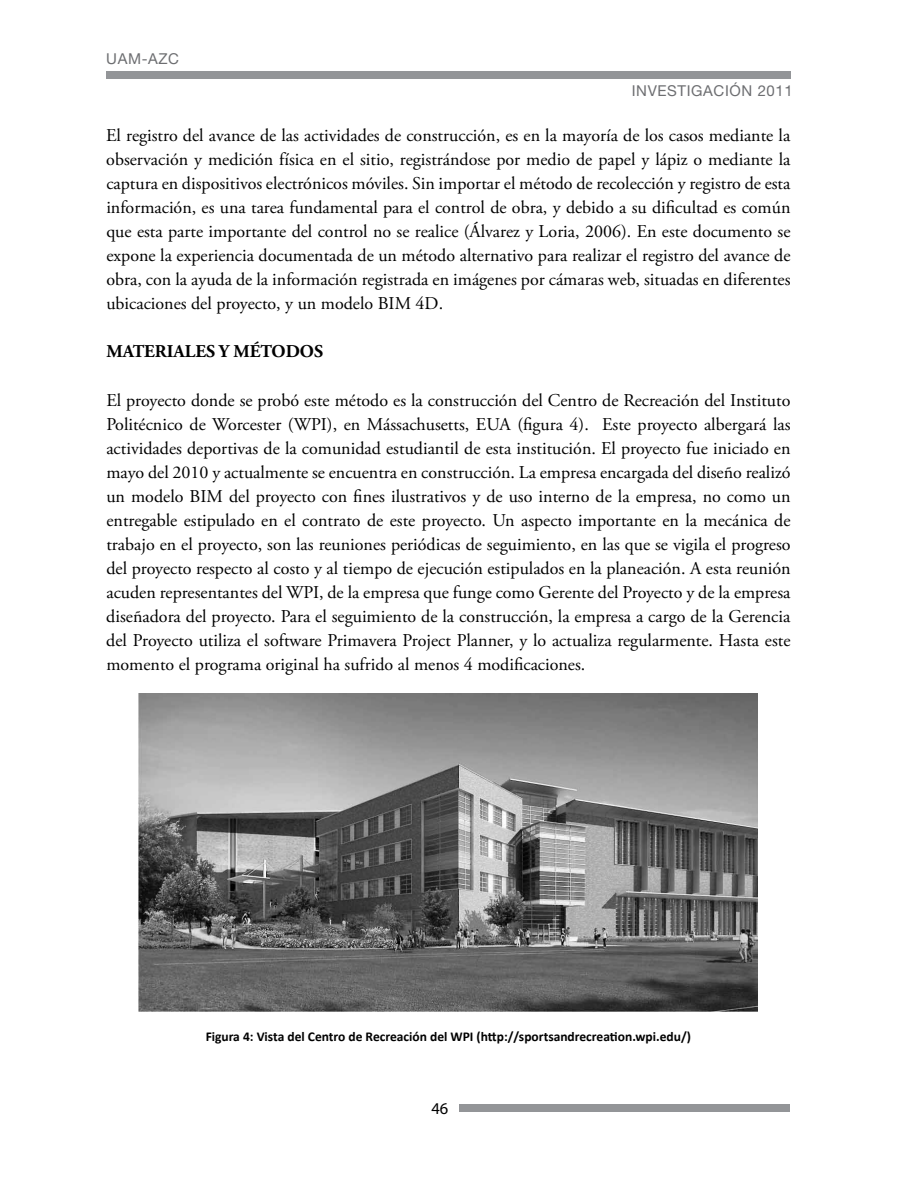
<style>
.page{position:relative;width:918px;height:1188px;background:#fff}
.page>*{position:absolute;margin:0;border:0;box-sizing:border-box;transform-origin:0 0}
.t1{font:18px/24.2px "Adobe Garamond Pro";color:#000;text-align:justify}
.t2{font:700 18px "Adobe Garamond Pro";color:#000}
.t3{font:16.5px "Myriad Pro";color:#000}
.t4{font:15px "Helvetica Neue LT Std";letter-spacing:.04em;color:#6d6e71}
.t5{font:700 13.5px "Calibri";color:#000}
</style>
<div class="page">
<div style="left:106px;top:71px;width:684px;height:8px;background:#939598"></div>
<div style="left:459px;top:1104px;width:331px;height:8px;background:#939598"></div>
<img style="left:139px;top:694px;width:619px;height:318px">
<p class="t4" style="left:106px;top:50px;width:74px">UAM-AZC</p>
<p class="t4" style="left:632px;top:81px;width:163px">INVESTIGACIÓN 2011</p>
<p class="t1" style="left:106px;top:123px;width:686px">El registro del avance de las actividades de construcción, es en la mayoría de los casos mediante la observación y medición física en el sitio, registrándose por medio de papel y lápiz o mediante la captura en dispositivos electrónicos móviles. Sin importar el método de recolección y registro de esta información, es una tarea fundamental para el control de obra, y debido a su dificultad es común que esta parte importante del control no se realice (Álvarez y Loria, 2006). En este documento se expone la experiencia documentada de un método alternativo para realizar el registro del avance de obra, con la ayuda de la información registrada en imágenes por cámaras web, situadas en diferentes ubicaciones del proyecto, y un modelo BIM 4D.</p>
<p class="t2" style="left:106px;top:341px;width:218px">MATERIALES Y MÉTODOS</p>
<p class="t1" style="left:106px;top:388px;width:686px">El proyecto donde se probó este método es la construcción del Centro de Recreación del Instituto Politécnico de Worcester (WPI), en Mássachusetts, EUA (figura 4). Este proyecto albergará las actividades deportivas de la comunidad estudiantil de esta institución. El proyecto fue iniciado en mayo del 2010 y actualmente se encuentra en construcción. La empresa encargada del diseño realizó un modelo BIM del proyecto con fines ilustrativos y de uso interno de la empresa, no como un entregable estipulado en el contrato de este proyecto. Un aspecto importante en la mecánica de trabajo en el proyecto, son las reuniones periódicas de seguimiento, en las que se vigila el progreso del proyecto respecto al costo y al tiempo de ejecución estipulados en la planeación. A esta reunión acuden representantes del WPI, de la empresa que funge como Gerente del Proyecto y de la empresa diseñadora del proyecto. Para el seguimiento de la construcción, la empresa a cargo de la Gerencia del Proyecto utiliza el software Primavera Project Planner, y lo actualiza regularmente. Hasta este momento el programa original ha sufrido al menos 4 modificaciones.</p>
<p class="t5" style="left:206px;top:1028px;width:487px">Figura 4: Vista del Centro de Recreación del WPI (http://sportsandrecreation.wpi.edu/)</p>
<p class="t3" style="left:431px;top:1098px;width:18px">46</p>
</div>
